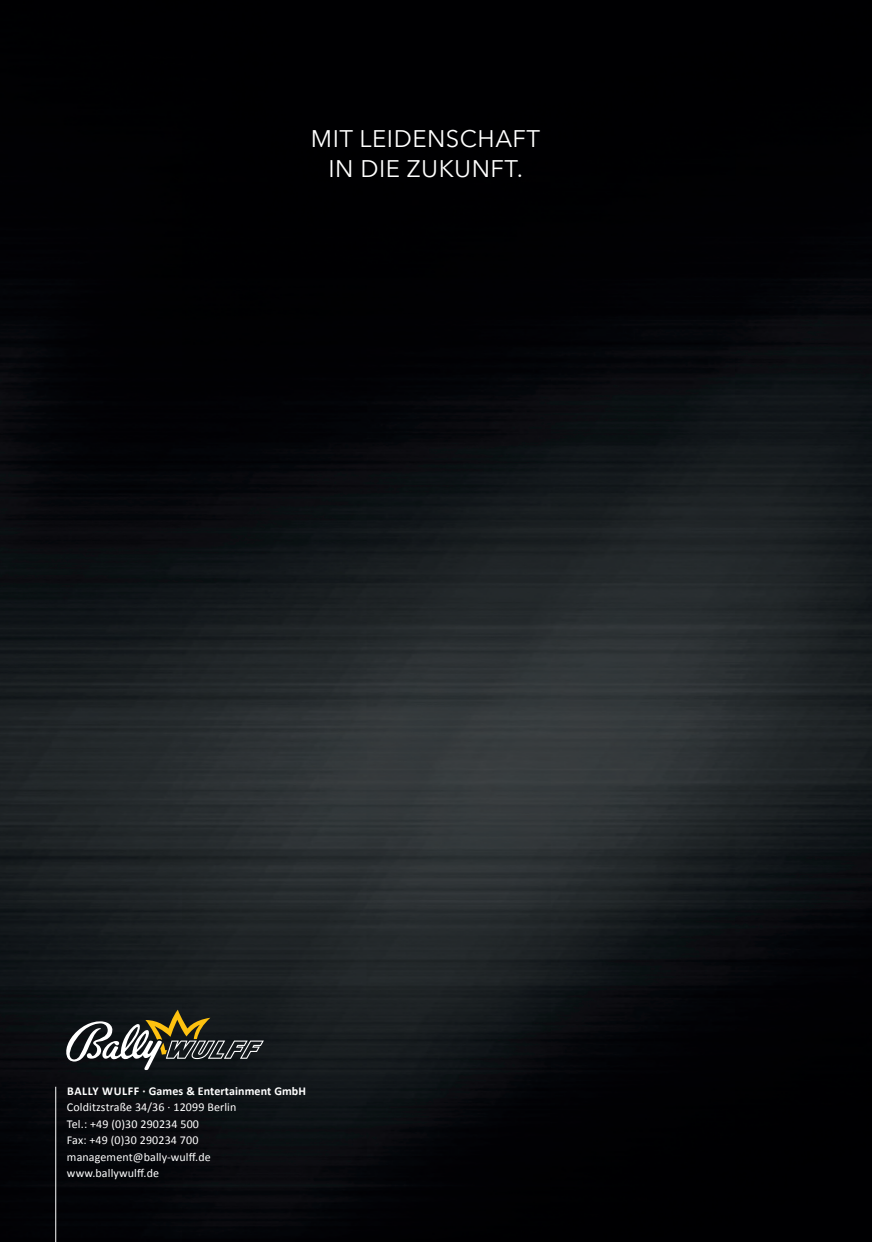
<style>
.page{position:relative;width:872px;height:1242px;background:#fff}
.page>*{position:absolute;margin:0;border:0;box-sizing:border-box;transform-origin:0 0}
.t1{font:24px/30px "Avenir Next";letter-spacing:.02em;color:#fff;text-align:center}
.t2{font:12px/16.5px "Calibri";letter-spacing:.01em;color:#fff}
.t3{font:700 12px "Calibri";letter-spacing:.01em;color:#fff}
</style>
<div class="page">
<img style="left:0;top:0;width:872px;height:1242px">
<hr style="left:55px;top:1086px;width:1px;height:156px;background:#fff">
<svg style="left:65px;top:1009px;width:199px;height:61px;background:#3f4039"></svg>
<h1 class="t1" style="left:311px;top:123px;width:231px">MIT LEIDENSCHAFT<br>IN DIE ZUKUNFT.</h1>
<p class="t3" style="left:67px;top:1083px;width:240px">BALLY WULFF · Games &amp; Entertainment GmbH</p>
<p class="t2" style="left:67px;top:1098px;width:171px">Colditzstraße 34/36 · 12099 Berlin<br>Tel.: +49 (0)30 290234 500<br>Fax: +49 (0)30 290234 700 management@bally-wulff.de www.ballywulff.de</p>
</div>
